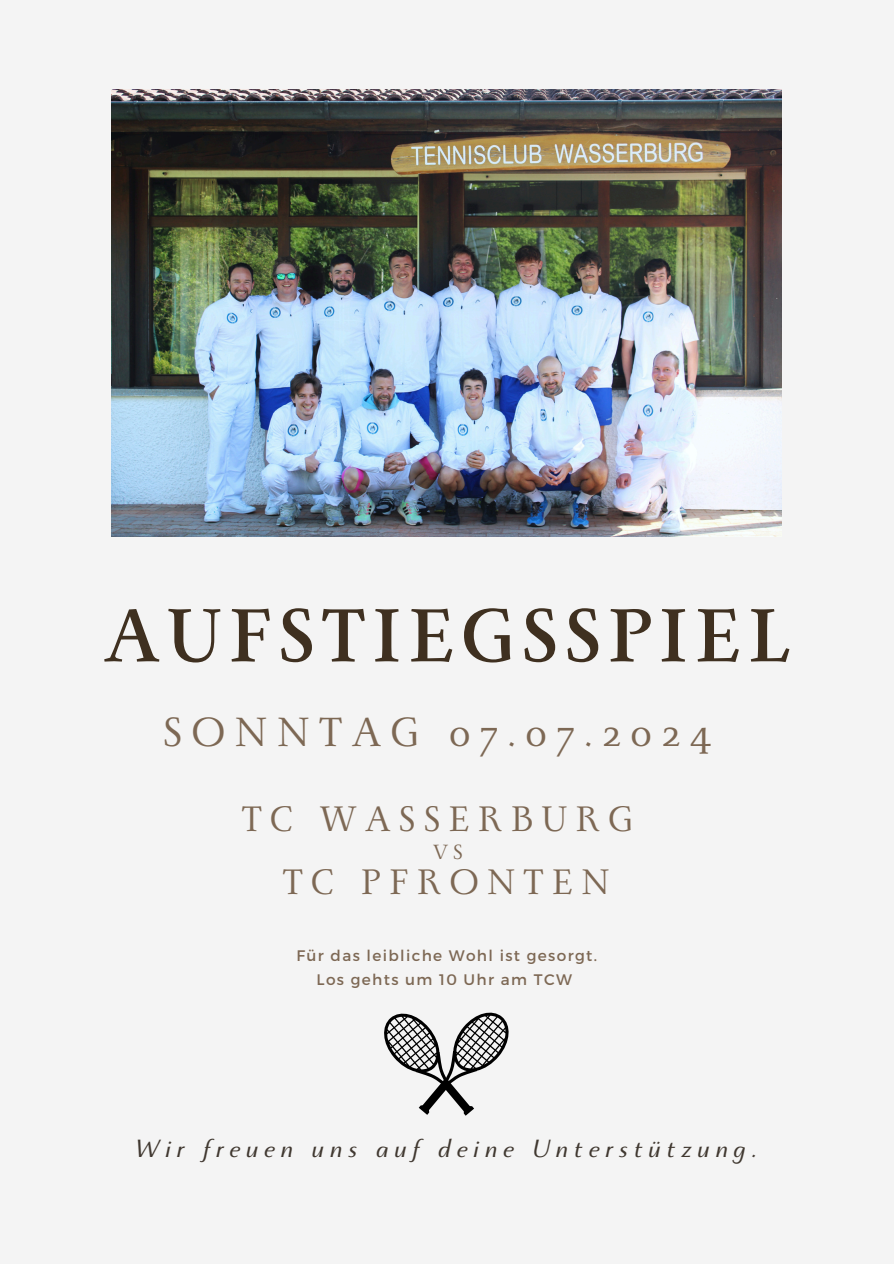
<style>
.page{position:relative;width:894px;height:1264px;background:#fff}
.page>*{position:absolute;margin:0;border:0;box-sizing:border-box;transform-origin:0 0}
.t1{font:700 83.4px "Monterchi Serif";letter-spacing:.085em;color:#3f3020}
.t2{font:45.45px "Monterchi Serif";letter-spacing:.21em;color:#7d6854}
.t3{font:39.45px "Monterchi Serif";letter-spacing:.21em;color:#7d6854}
.t4{font:italic 27.9px "Monterchi";letter-spacing:.205em;color:#403830}
.t5{font:22.95px "Monterchi Serif";color:#7d6854}
.t6{font:15.3px "Montserrat";letter-spacing:.09em;color:#7d6854}
</style>
<div class="page">
<div style="left:0;top:0;width:893px;height:1263px;background:#f4f4f4"></div>
<svg style="left:384px;top:1012px;width:125px;height:104px"></svg>
<img style="left:112px;top:89px;width:669px;height:447px">
<h2 class="t1" style="left:104px;top:594px;width:687px">AUFSTIEGSSPIEL</h2>
<h1 class="t2" style="left:163px;top:709px;width:549px">SONNTAG 07.07.2024</h1>
<p class="t3" style="left:241px;top:799px;width:392px">TC WASSERBURG</p>
<p class="t5" style="left:433px;top:841px;width:31px">VS</p>
<p class="t3" style="left:283px;top:862px;width:328px">TC PFRONTEN</p>
<h3 class="t6" style="left:296px;top:945px;width:302px">Für das leibliche Wohl ist gesorgt.</h3>
<p class="t6" style="left:316px;top:969px;width:257px">Los gehts um 10 Uhr am TCW</p>
<p class="t4" style="left:135px;top:1134px;width:624px">Wir freuen uns auf deine Unterstützung.</p>
</div>
